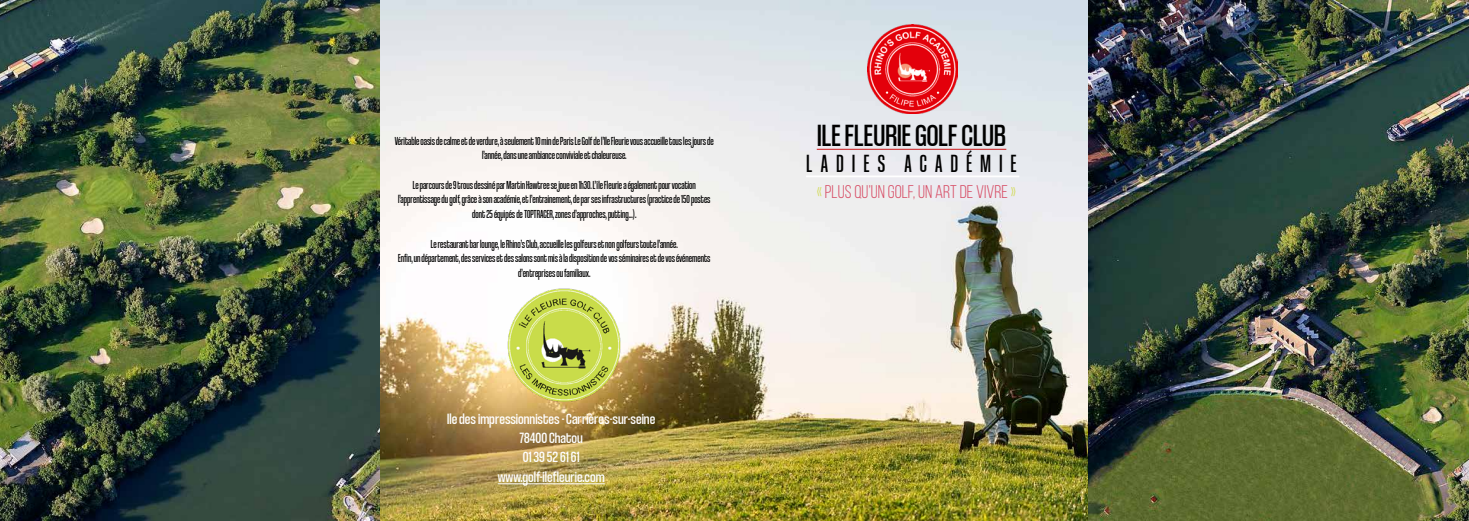
<style>
.page{position:relative;width:1469px;height:521px;background:#fff}
.page>*{position:absolute;margin:0;border:0;box-sizing:border-box;transform-origin:0 0}
.t1{font:32.38px "Coolvetica Condensed Rg";color:#000}
.t2{font:26.25px "Coolvetica Compressed Rg";letter-spacing:.32em;color:#000}
.t3{font:18.38px "Bebas Neue";color:#d74b64}
.t4{font:15.75px/19.2px "Coolvetica Condensed Rg";color:#fff;text-align:center}
.t5{font:12.25px/14.7px "Coolvetica Compressed Rg";color:#000;text-align:center}
.s1{color:#d1da52}
</style>
<div class="page">
<img style="left:379px;top:0;width:709px;height:521px">
<hr style="left:806px;top:175px;width:213px;height:2px;background:#fff">
<hr style="left:498px;top:484px;width:107px;height:1px;background:#fff">
<img style="left:867px;top:24px;width:90px;height:90px">
<img style="left:0;top:0;width:379px;height:521px">
<img style="left:1088px;top:0;width:380px;height:521px">
<img style="left:497px;top:279px;width:133px;height:133px">
<hr style="left:816px;top:149px;width:190px;height:1px;background:#cd1719">
<p class="t5" style="left:395px;top:133px;width:320px">Véritable oasis de calme et de verdure, à seulement 10 min de Paris Le Golf de l’Ile Fleurie vous accueille tous les jours de l’année, dans une ambiance conviviale et chaleureuse.</p>
<p class="t5" style="left:398px;top:177px;width:314px">Le parcours de 9 trous dessiné par Martin Hawtree se joue en 1h30. L’île Fleurie a également pour vocation l’apprentissage du golf, grâce à son académie, et l’entrainement, de par ses infrastructures (practice de 150 postes dont 25 équipés de TOPTRACER, zones d’approches, putting...).</p>
<p class="t5" style="left:398px;top:236px;width:314px">Le restaurant bar lounge, le Rhino’s Club, accueille les golfeurs et non golfeurs toute l’année.<br>Enfin, un département, des services et des salons sont mis à la disposition de vos séminaires et de vos événements d’entreprises ou familiaux.</p>
<p class="t4" style="left:447px;top:409px;width:210px">Ile des impressionnistes - Carrières-sur-seine<br>78400 Chatou<br>01 39 52 61 61<br>www.golf-ilefleurie.com</p>
<h1 class="t1" style="left:817px;top:115px;width:190px">ILE FLEURIE GOLF CLUB</h1>
<h2 class="t2" style="left:806px;top:148px;width:211px">LADIES ACADÉMIE</h2>
<h3 class="t3" style="left:816px;top:182px;width:201px"><span class="s1">«</span> PLUS QU’UN GOLF, UN ART DE VIVRE <span class="s1">»</span></h3>
</div>
